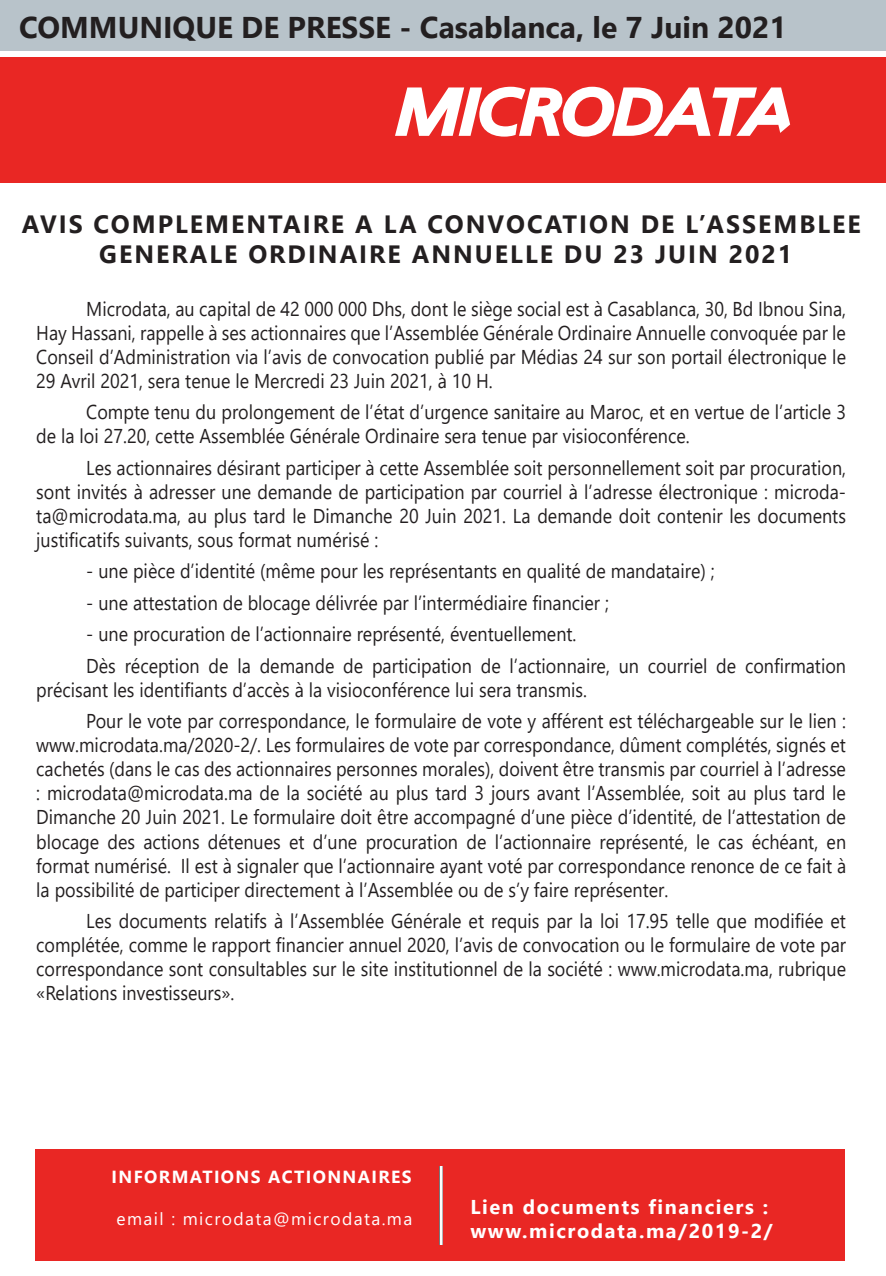
<style>
.page{position:relative;width:886px;height:1276px;background:#fff}
.page>*{position:absolute;margin:0;border:0;box-sizing:border-box;transform-origin:0 0}
.t1{font:700 30px "Segoe UI";color:#231f20}
.t2{font:700 25px/30px "Segoe UI";letter-spacing:.08em;color:#231f20;text-align:center}
.t3{font:20px/24px "Segoe UI";color:#231f20;text-align:justify;scale:.9 1}
.t4{font:700 20px/24px "Segoe UI";letter-spacing:.08em;color:#fff}
.t5{font:17.5px "Segoe UI";letter-spacing:.08em;color:#fff}
.t6{font:700 17.5px "Segoe UI";letter-spacing:.08em;color:#fff}
</style>
<div class="page">
<div style="left:0;top:57px;width:886px;height:126px;background:#e92724"></div>
<svg style="left:395px;top:87px;width:395px;height:50px"></svg>
<div style="left:0;top:0;width:886px;height:50px;background:#b8c3ca"></div>
<div style="left:35px;top:1148px;width:810px;height:112px;background:#e92724"></div>
<svg style="left:439px;top:1166px;width:3px;height:78px"></svg>
<h1 class="t1" style="left:19px;top:3px;width:769px">COMMUNIQUE DE PRESSE - Casablanca, le 7 Juin 2021</h1>
<p class="t2" style="left:22px;top:208px;width:840px">AVIS COMPLEMENTAIRE A LA CONVOCATION DE L’ASSEMBLEE<br>GENERALE ORDINAIRE ANNUELLE DU 23 JUIN 2021</p>
<p class="t3" style="left:36px;top:296px;width:901px;text-indent:50px">Microdata, au capital de 42 000 000 Dhs, dont le siège social est à Casablanca, 30, Bd Ibnou Sina, Hay Hassani, rappelle à ses actionnaires que l’Assemblée Générale Ordinaire Annuelle convoquée par le Conseil d’Administration via l’avis de convocation publié par Médias 24 sur son portail électronique le 29 Avril 2021, sera tenue le Mercredi 23 Juin 2021, à 10 H.</p>
<p class="t3" style="left:36px;top:400px;width:901px;text-indent:50px">Compte tenu du prolongement de l’état d’urgence sanitaire au Maroc, et en vertue de l’article 3 de la loi 27.20, cette Assemblée Générale Ordinaire sera tenue par visioconférence.</p>
<p class="t3" style="left:36px;top:455px;width:901px;text-indent:50px">Les actionnaires désirant participer à cette Assemblée soit personnellement soit par procuration, sont invités à adresser une demande de participation par courriel à l’adresse électronique : microda&shy;ta@microdata.ma, au plus tard le Dimanche 20 Juin 2021. La demande doit contenir les documents justificatifs suivants, sous format numérisé :</p>
<p class="t3" style="left:86px;top:559px;width:700px">- une pièce d’identité (même pour les représentants en qualité de mandataire) ;</p>
<p class="t3" style="left:86px;top:590px;width:582px">- une attestation de blocage délivrée par l’intermédiaire financier ;</p>
<p class="t3" style="left:86px;top:618px;width:846px;line-height:31.5px">- une procuration de l’actionnaire représenté, éventuellement.<br>Dès réception de la demande de participation de l’actionnaire, un courriel de confirmation</p>
<p class="t3" style="left:86px;top:674px;width:846px;line-height:31.5px;text-indent:-50px">précisant les identifiants d’accès à la visioconférence lui sera transmis.<br>Pour le vote par correspondance, le formulaire de vote y afférent est téléchargeable sur le lien :</p>
<p class="t3" style="left:36px;top:733px;width:901px">www.microdata.ma/2020-2/. Les formulaires de vote par correspondance, dûment complétés, signés et cachetés (dans le cas des actionnaires personnes morales), doivent être transmis par courriel à l’adresse : microdata@microdata.ma de la société au plus tard 3 jours avant l’Assemblée, soit au plus tard le Dimanche 20 Juin 2021. Le formulaire doit être accompagné d’une pièce d’identité, de l’attestation de blocage des actions détenues et d’une procuration de l’actionnaire représenté, le cas échéant, en format numérisé. Il est à signaler que l’actionnaire ayant voté par correspondance renonce de ce fait à la possibilité de participer directement à l’Assemblée ou de s’y faire représenter.</p>
<p class="t3" style="left:36px;top:908px;width:901px;text-indent:50px">Les documents relatifs à l’Assemblée Générale et requis par la loi 17.95 telle que modifiée et complétée, comme le rapport financier annuel 2020, l’avis de convocation ou le formulaire de vote par correspondance sont consultables sur le site institutionnel de la société : www.microdata.ma, rubrique «Relations investisseurs».</p>
<p class="t6" style="left:112px;top:1162px;width:302px">INFORMATIONS ACTIONNAIRES</p>
<p class="t5" style="left:117px;top:1204px;width:297px">email : microdata@microdata.ma</p>
<p class="t4" style="left:470px;top:1194px;width:304px">Lien documents financiers : www.microdata.ma/2019-2/</p>
</div>
